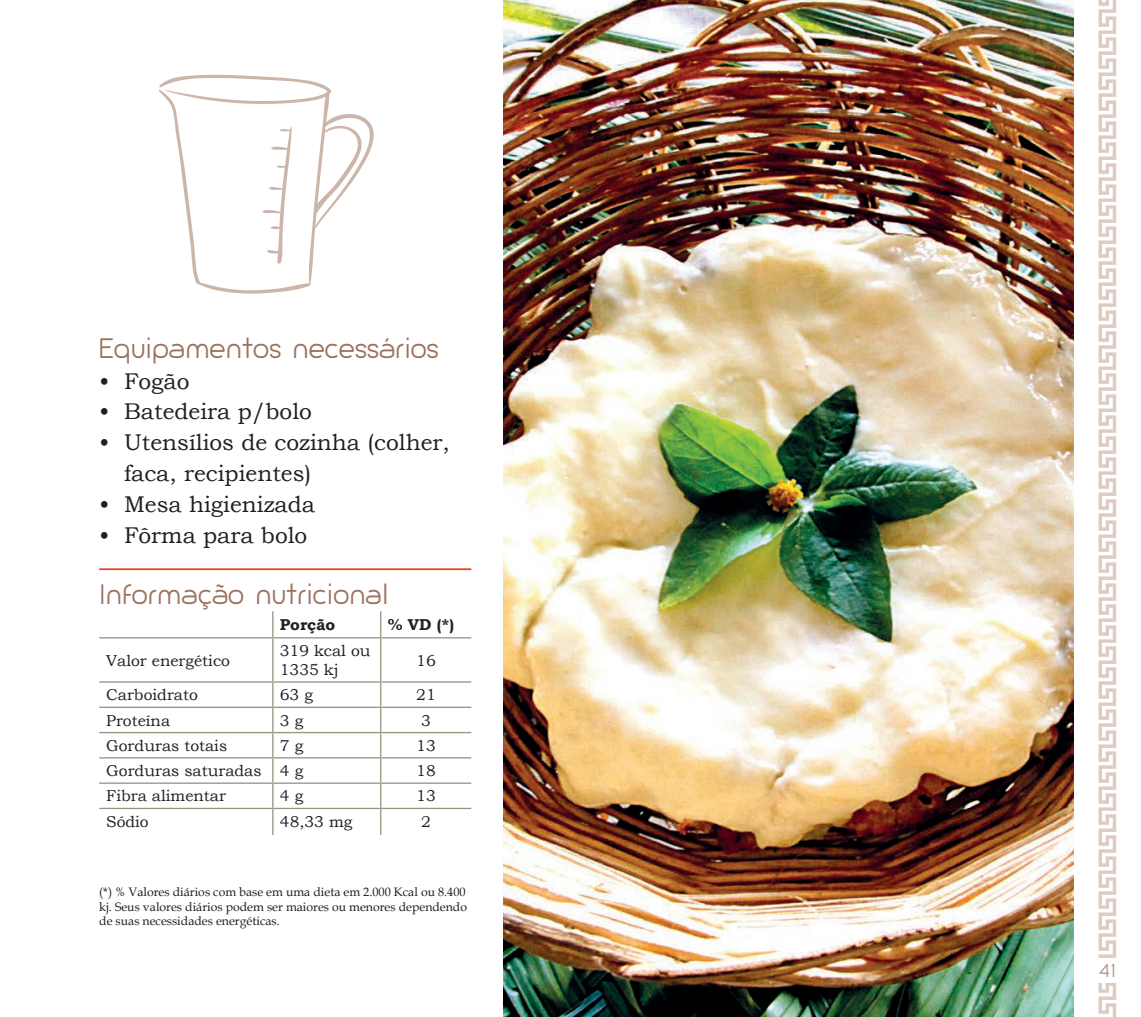
<style>
.page{position:relative;width:1141px;height:1017px;background:#fff}
.page>*{position:absolute;margin:0;border:0;box-sizing:border-box;transform-origin:0 0}
.t1{font:26.25px "Giorgio";color:#9a725e}
.t2{font:22.75px/30.8px "Bookman Old Style";color:#231f20}
.t3{font:17.5px "Giorgio";color:#b19281}
.t4{font:15.75px/18.9px "Bookman Old Style";color:#231f20}
.t5{font:700 15.75px "Bookman Old Style";color:#231f20}
.t6{font:12.25px/14.7px "Book Antiqua";color:#231f20;text-align:justify}
</style>
<div class="page">
<svg style="left:1098px;top:0;width:18px;height:1017px"></svg>
<div style="left:1074px;top:958px;width:67px;height:24px;background:#fff"></div>
<hr style="left:99px;top:568px;width:372px;height:2px;background:#ef3e22">
<img style="left:503px;top:0;width:571px;height:1017px">
<svg style="left:272px;top:611px;width:1px;height:26px"></svg>
<svg style="left:380px;top:611px;width:1px;height:26px"></svg>
<hr style="left:99px;top:637px;width:174px;height:1px;background:#979481">
<hr style="left:273px;top:637px;width:108px;height:1px;background:#979481">
<hr style="left:272px;top:638px;width:1px;height:43px;background:#979481">
<hr style="left:381px;top:637px;width:90px;height:1px;background:#979481">
<hr style="left:380px;top:638px;width:1px;height:43px;background:#979481">
<hr style="left:99px;top:681px;width:174px;height:2px;background:#979481">
<hr style="left:273px;top:681px;width:108px;height:2px;background:#979481">
<hr style="left:381px;top:681px;width:90px;height:2px;background:#979481">
<hr style="left:99px;top:707px;width:174px;height:1px;background:#979481">
<hr style="left:273px;top:707px;width:108px;height:1px;background:#979481">
<hr style="left:381px;top:707px;width:90px;height:1px;background:#979481">
<hr style="left:99px;top:732px;width:174px;height:1px;background:#979481">
<hr style="left:273px;top:732px;width:108px;height:1px;background:#979481">
<hr style="left:381px;top:732px;width:90px;height:1px;background:#979481">
<hr style="left:99px;top:757px;width:174px;height:1px;background:#979481">
<hr style="left:273px;top:757px;width:108px;height:1px;background:#979481">
<hr style="left:381px;top:757px;width:90px;height:1px;background:#979481">
<hr style="left:99px;top:782px;width:174px;height:2px;background:#979481">
<hr style="left:273px;top:782px;width:108px;height:2px;background:#979481">
<hr style="left:381px;top:782px;width:90px;height:2px;background:#979481">
<hr style="left:99px;top:808px;width:174px;height:1px;background:#979481">
<hr style="left:273px;top:808px;width:108px;height:1px;background:#979481">
<svg style="left:272px;top:683px;width:1px;height:152px"></svg>
<hr style="left:381px;top:808px;width:90px;height:1px;background:#979481">
<svg style="left:380px;top:683px;width:1px;height:152px"></svg>
<svg style="left:158px;top:74px;width:216px;height:220px"></svg>
<h1 class="t1" style="left:99px;top:332px;width:341px">Equipamentos necessários</h1>
<h2 class="t2" style="left:99px;top:366px;width:92px">• Fogão</h2>
<h2 class="t2" style="left:99px;top:396px;width:214px">• Batedeira p/bolo</h2>
<h2 class="t2" style="left:124px;top:427px;width:327px;text-indent:-25px">• Utensílios de cozinha (colher, faca, recipientes)</h2>
<h2 class="t2" style="left:99px;top:489px;width:217px">• Mesa higienizada</h2>
<h2 class="t2" style="left:99px;top:520px;width:210px">• Fôrma para bolo</h2>
<h1 class="t1" style="left:99px;top:578px;width:291px">Informação nutricional</h1>
<p class="t5" style="left:280px;top:613px;width:57px">Porção</p>
<p class="t5" style="left:388px;top:613px;width:68px">% VD (*)</p>
<p class="t4" style="left:106px;top:651px;width:125px">Valor energético</p>
<p class="t4" style="left:280px;top:641px;width:92px">319 kcal ou<br>1335 kj</p>
<p class="t4" style="left:416px;top:651px;width:21px">16</p>
<p class="t4" style="left:106px;top:686px;width:93px">Carboidrato</p>
<p class="t4" style="left:280px;top:686px;width:35px">63 g</p>
<p class="t4" style="left:416px;top:686px;width:21px">21</p>
<p class="t4" style="left:106px;top:711px;width:65px">Proteína</p>
<p class="t4" style="left:280px;top:711px;width:25px">3 g</p>
<p class="t4" style="left:421px;top:711px;width:11px">3</p>
<p class="t4" style="left:106px;top:736px;width:122px">Gorduras totais</p>
<p class="t4" style="left:280px;top:736px;width:25px">7 g</p>
<p class="t4" style="left:416px;top:736px;width:21px">13</p>
<p class="t4" style="left:106px;top:761px;width:198px">Gorduras saturadas 4 g</p>
<p class="t4" style="left:416px;top:761px;width:21px">18</p>
<p class="t4" style="left:106px;top:787px;width:121px">Fibra alimentar</p>
<p class="t4" style="left:280px;top:787px;width:25px">4 g</p>
<p class="t4" style="left:416px;top:787px;width:21px">13</p>
<p class="t4" style="left:106px;top:813px;width:44px">Sódio</p>
<p class="t4" style="left:280px;top:812px;width:74px">48,33 mg</p>
<p class="t4" style="left:421px;top:813px;width:11px">2</p>
<p class="t6" style="left:99px;top:884px;width:369px">(*) % Valores diários com base em uma dieta em 2.000 Kcal ou 8.400 kj. Seus valores diários podem ser maiores ou menores dependendo de suas necessidades energéticas.</p>
<h3 class="t3" style="left:1099px;top:959px;width:18px">41</h3>
</div>
